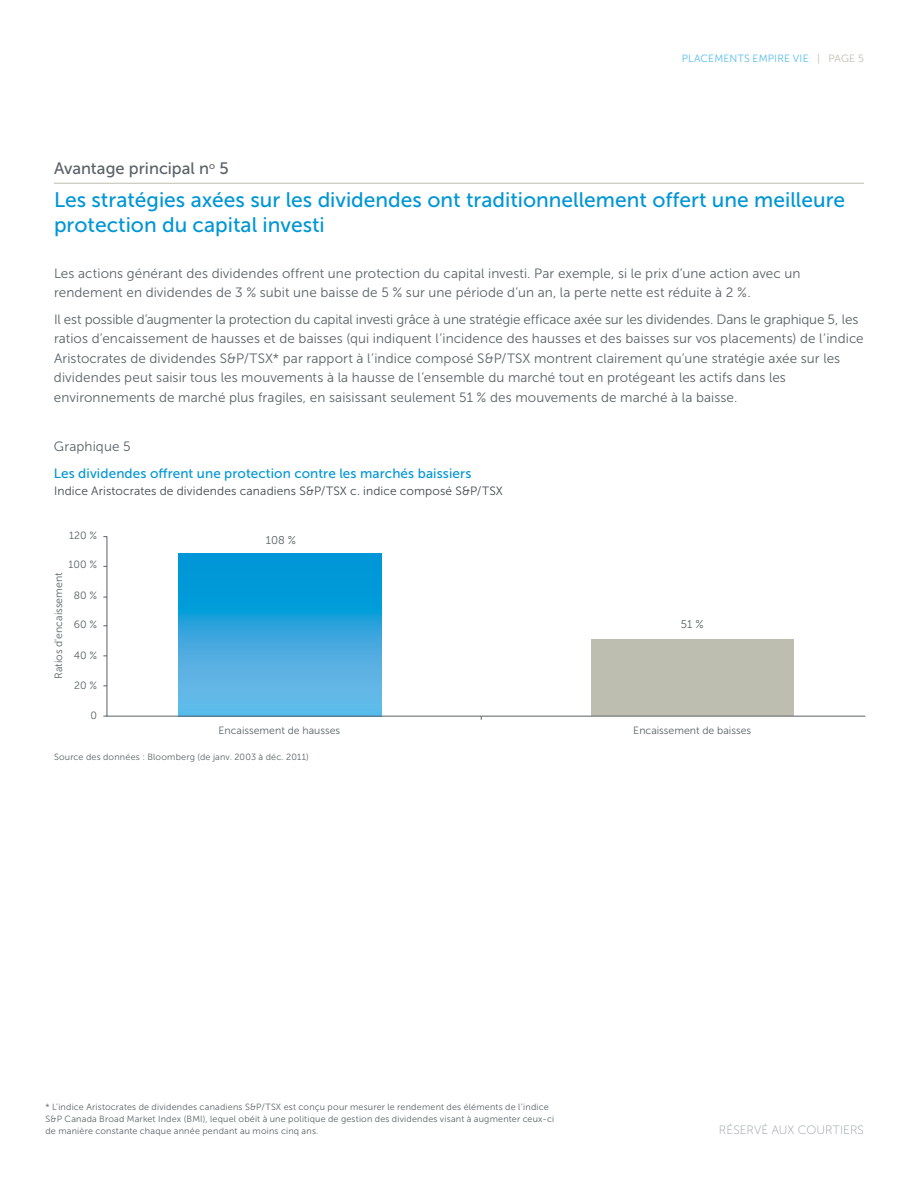
<style>
.page{position:relative;width:918px;height:1188px;background:#fff}
.page>*{position:absolute;margin:0;border:0;box-sizing:border-box;transform-origin:0 0}
.t1{font:21px/25.5px "Museo Sans 500";color:#0096d6}
.t2{font:16.5px "Museo Sans 500";color:#5a6166}
.t3{font:13.5px/19.5px "Museo Sans 300";letter-spacing:.005em;color:#5a6166}
.t4{font:13.5px "Museo Sans 500";letter-spacing:.01em;color:#0096d6}
.t5{font:12px "Museo Sans 300";letter-spacing:.01em;color:#3f474c}
.t6{font:12px "Museo Sans 100";letter-spacing:.005em;color:#959ca1}
.t7{font:11.25px "Museo Sans 300";color:#5a6166}
.t8{font:10.5px "Museo Sans 300";color:#5a6166}
.t9{font:10.5px "Museo Sans 300";letter-spacing:.02em;color:#54bceb}
.t10{font:9px/12px "Museo Sans 300";letter-spacing:.025em;color:#5a6166}
.s1{color:#bdbdb0}
</style>
<div class="page">
<svg style="left:107px;top:536px;width:759px;height:181px"></svg>
<hr style="left:54px;top:183px;width:810px;height:1px;background:#bdbdb0">
<p class="t9" style="left:682px;top:53px;width:184px">PLACEMENTS EMPIRE VIE <span class="s1">| page 5</span></p>
<p class="t2" style="left:54px;top:160px;width:176px">Avantage principal n<sup>o</sup> 5</p>
<h1 class="t1" style="left:54px;top:187px;width:793px">Les stratégies axées sur les dividendes ont traditionnellement offert une meilleure protection du capital investi</h1>
<p class="t3" style="left:54px;top:264px;width:748px">Les actions générant des dividendes offrent une protection du capital investi. Par exemple, si le prix d’une action avec un rendement en dividendes de 3 % subit une baisse de 5 % sur une période d’un an, la perte nette est réduite à 2 %.</p>
<p class="t3" style="left:54px;top:309px;width:811px">Il est possible d’augmenter la protection du capital investi grâce à une stratégie efficace axée sur les dividendes. Dans le graphique 5, les ratios d’encaissement de hausses et de baisses (qui indiquent l’incidence des hausses et des baisses sur vos placements) de l’indice Aristocrates de dividendes S&amp;P/TSX* par rapport à l’indice composé S&amp;P/TSX montrent clairement qu’une stratégie axée sur les dividendes peut saisir tous les mouvements à la hausse de l’ensemble du marché tout en protégeant les actifs dans les environnements de marché plus fragiles, en saisissant seulement 51 % des mouvements de marché à la baisse.</p>
<p class="t3" style="left:54px;top:437px;width:78px">Graphique 5</p>
<p class="t4" style="left:54px;top:466px;width:419px">Les dividendes offrent une protection contre les marchés baissiers</p>
<p class="t5" style="left:54px;top:484px;width:450px">Indice Aristocrates de dividendes canadiens S&amp;P/TSX c. indice composé S&amp;P/TSX</p>
<p class="t8" style="left:69px;top:529px;width:29px">120 %</p>
<p class="t8" style="left:69px;top:559px;width:30px">100 %</p>
<p class="t8" style="left:53px;top:679px;width:108px;rotate:-90deg">Ratios d'encaissement</p>
<p class="t8" style="left:74px;top:590px;width:25px">80 %</p>
<p class="t8" style="left:74px;top:619px;width:25px">60 %</p>
<p class="t8" style="left:74px;top:649px;width:25px">40 %</p>
<p class="t8" style="left:74px;top:680px;width:25px">20 %</p>
<p class="t8" style="left:91px;top:710px;width:8px">0</p>
<p class="t7" style="left:266px;top:534px;width:32px">108 %</p>
<p class="t8" style="left:219px;top:724px;width:123px">Encaissement de hausses</p>
<p class="t10" style="left:54px;top:751px;width:256px">Source des données : Bloomberg (de janv. 2003 à déc. 2011)</p>
<p class="t7" style="left:681px;top:618px;width:24px">51 %</p>
<p class="t8" style="left:633px;top:724px;width:119px">Encaissement de baisses</p>
<p class="t10" style="left:45px;top:1101px;width:510px">* L’indice Aristocrates de dividendes canadiens S&amp;P/TSX est conçu pour mesurer le rendement des éléments de l’indice<br>S&amp;P Canada Broad Market Index (BMI), lequel obéit à une politique de gestion des dividendes visant à augmenter ceux-ci de manière constante chaque année pendant au moins cinq ans.</p>
<p class="t6" style="left:719px;top:1124px;width:147px">RÉSERVÉ AUX COURTIERS</p>
</div>
